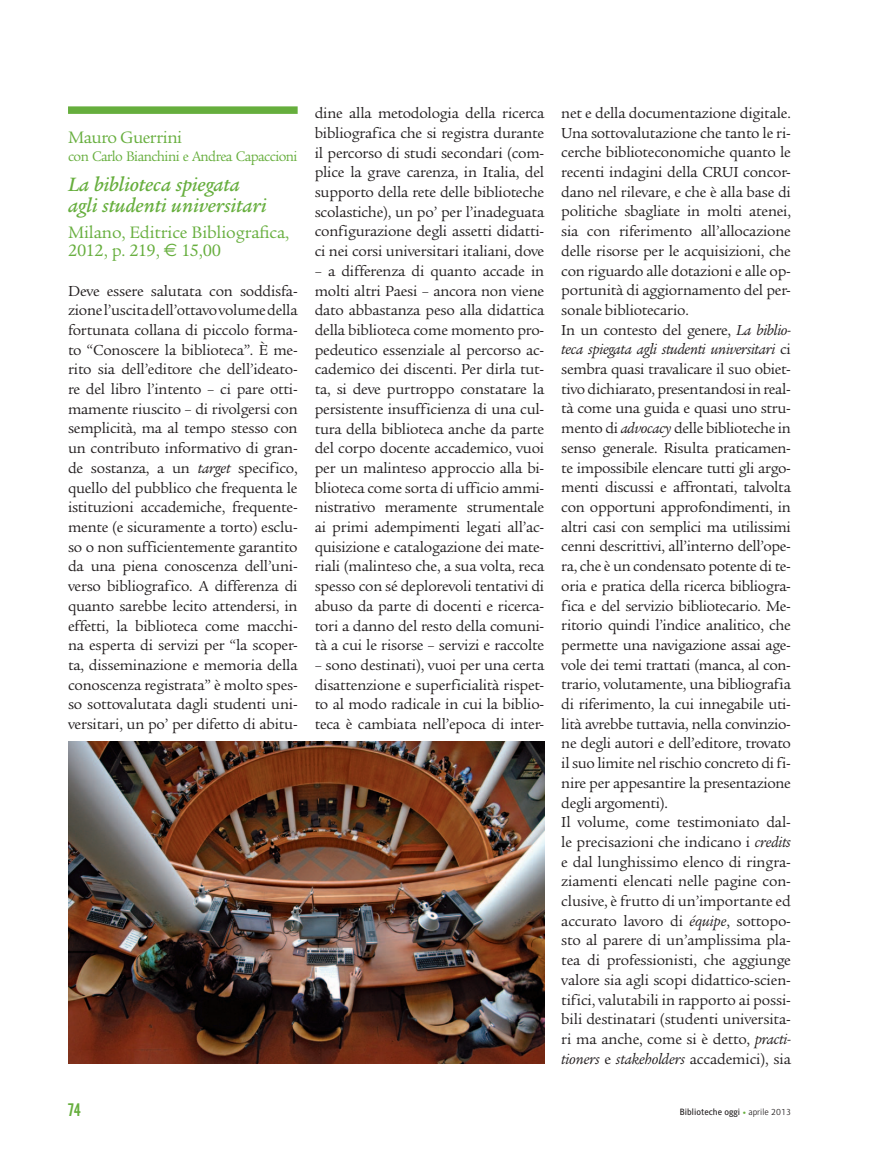
<style>
.page{position:relative;width:893px;height:1149px;background:#fff}
.page>*{position:absolute;margin:0;border:0;box-sizing:border-box;transform-origin:0 0}
.t1{font:italic 500 21px/21px "Legacy Ser ITC";color:#66ae3d}
.t2{font:18px/18px "Legacy Ser ITC";letter-spacing:-.01em;color:#66ae3d}
.t3{font:18px "Legacy Ser ITC";letter-spacing:-.03em;color:#66ae3d}
.t4{font:18px "Alternate Gothic No 2 BT";color:#66ae3d}
.t5{font:15.75px/19.6px "Legacy Ser ITC";letter-spacing:-.015em;color:#231f20;text-align:justify}
.t6{font:15px "Legacy Ser ITC";letter-spacing:-.04em;color:#66ae3d;scale:.96 1}
.t7{font:9px "Alber";color:#231f20}
.s1{font-family:"Euro Sans"}
.s2{font-style:italic}
.s3{font-weight:700;font-style:italic;color:#66ae3d}
.s4{font-weight:300}
</style>
<div class="page">
<div style="left:68px;top:106px;width:230px;height:8px;background:#66ae3d"></div>
<img style="left:68px;top:741px;width:476px;height:322px">
<p class="t3" style="left:68px;top:127px;width:116px">Mauro Guerrini</p>
<p class="t6" style="left:68px;top:148px;width:241px">con Carlo Bianchini e Andrea Capaccioni</p>
<h1 class="t1" style="left:68px;top:174px;width:200px">La biblioteca spiegata agli studenti universitari</h1>
<p class="t2" style="left:68px;top:224px;width:223px">Milano, Editrice Bibliografica,<br>2012, p. 219, <span class="s1">e</span> 15,00</p>
<p class="t5" style="left:68px;top:281px;width:231px">Deve essere salutata con soddisfa&shy;zione l’uscita dell’ottavo volume della fortunata collana di piccolo forma&shy;to “Conoscere la biblioteca”. È me&shy;rito sia dell’editore che dell’ideato&shy;re del libro l’intento – ci pare otti&shy;mamente riuscito – di rivolgersi con semplicità, ma al tempo stesso con un contributo informativo di gran&shy;de sostanza, a un <span class="s2">target</span> specifico, quello del pubblico che frequenta le istituzioni accademiche, frequente&shy;mente (e sicuramente a torto) esclu&shy;so o non sufficientemente garantito da una piena conoscenza dell’uni&shy;verso bibliografico. A differenza di quanto sarebbe lecito attendersi, in effetti, la biblioteca come macchi&shy;na esperta di servizi per “la scoper&shy;ta, disseminazione e memoria della conoscenza registrata” è molto spes&shy;so sottovalutata dagli studenti uni&shy;versitari, un po’ per difetto di abitu-</p>
<p class="t5" style="left:315px;top:104px;width:231px">dine alla metodologia della ricerca bibliografica che si registra durante il percorso di studi secondari (com&shy;plice la grave carenza, in Italia, del supporto della rete delle biblioteche scolastiche), un po’ per l’inadeguata configurazione degli assetti didatti&shy;ci nei corsi universitari italiani, dove</p>
<p class="t5" style="left:315px;top:261px;width:231px">– a differenza di quanto accade in molti altri Paesi – ancora non viene dato abbastanza peso alla didattica della biblioteca come momento pro&shy;pedeutico essenziale al percorso ac&shy;cademico dei discenti. Per dirla tut&shy;ta, si deve purtroppo constatare la persistente insufficienza di una cul&shy;tura della biblioteca anche da parte del corpo docente accademico, vuoi per un malinteso approccio alla bi&shy;blioteca come sorta di ufficio ammi&shy;nistrativo meramente strumentale ai primi adempimenti legati all’ac&shy;quisizione e catalogazione dei mate&shy;riali (malinteso che, a sua volta, reca spesso con sé deplorevoli tentativi di abuso da parte di docenti e ricerca&shy;tori a danno del resto della comuni&shy;tà a cui le risorse – servizi e raccolte</p>
<p class="t5" style="left:315px;top:655px;width:231px">– sono destinati), vuoi per una certa disattenzione e superficialità rispet&shy;to al modo radicale in cui la biblio&shy;teca è cambiata nell’epoca di inter-</p>
<p class="t5" style="left:561px;top:103px;width:231px;text-align:left">net e della documentazione digitale.<br>Una sottovalutazione che tanto le ri&shy;cerche biblioteconomiche quanto le recenti indagini della CRUI concor&shy;dano nel rilevare, e che è alla base di politiche sbagliate in molti atenei, sia con riferimento all’allocazione delle risorse per le acquisizioni, che con riguardo alle dotazioni e alle op&shy;portunità di aggiornamento del per&shy;sonale bibliotecario.<br>In un contesto del genere, <span class="s2">La biblio&shy;teca spiegata agli studenti universitari</span> ci sembra quasi travalicare il suo obiet&shy;tivo dichiarato, presentandosi in real&shy;tà come una guida e quasi uno stru&shy;mento di <span class="s2">advocacy</span> delle biblioteche in senso generale. Risulta praticamen&shy;te impossibile elencare tutti gli argo&shy;menti discussi e affrontati, talvolta con opportuni approfondimenti, in altri casi con semplici ma utilissimi cenni descrittivi, all’interno dell’ope&shy;ra, che è un condensato potente di te&shy;oria e pratica della ricerca bibliogra&shy;fica e del servizio bibliotecario. Me&shy;ritorio quindi l’indice analitico, che permette una navigazione assai age&shy;vole dei temi trattati (manca, al con&shy;trario, volutamente, una bibliografia di riferimento, la cui innegabile uti&shy;lità avrebbe tuttavia, nella convinzio&shy;ne degli autori e dell’editore, trovato il suo limite nel rischio concreto di fi&shy;nire per appesantire la presentazione degli argomenti).<br>Il volume, come testimoniato dal&shy;le precisazioni che indicano i <span class="s2">credits </span>e dal lunghissimo elenco di ringra&shy;ziamenti elencati nelle pagine con&shy;clusive, è frutto di un’importante ed accurato lavoro di <span class="s2">équipe</span>, sottopo&shy;sto al parere di un’amplissima pla&shy;tea di professionisti, che aggiunge valore sia agli scopi didattico-scien&shy;tifici, valutabili in rapporto ai possi&shy;bili destinatari (studenti universita&shy;ri ma anche, come si è detto, <span class="s2">practi&shy;tioners</span> e <span class="s2">stakeholders</span> accademici), sia</p>
<p class="t4" style="left:68px;top:1099px;width:14px">74</p>
<p class="t7" style="left:680px;top:1106px;width:113px">Biblioteche oggi <span class="s3">•</span> <span class="s4">aprile 2013</span></p>
</div>
